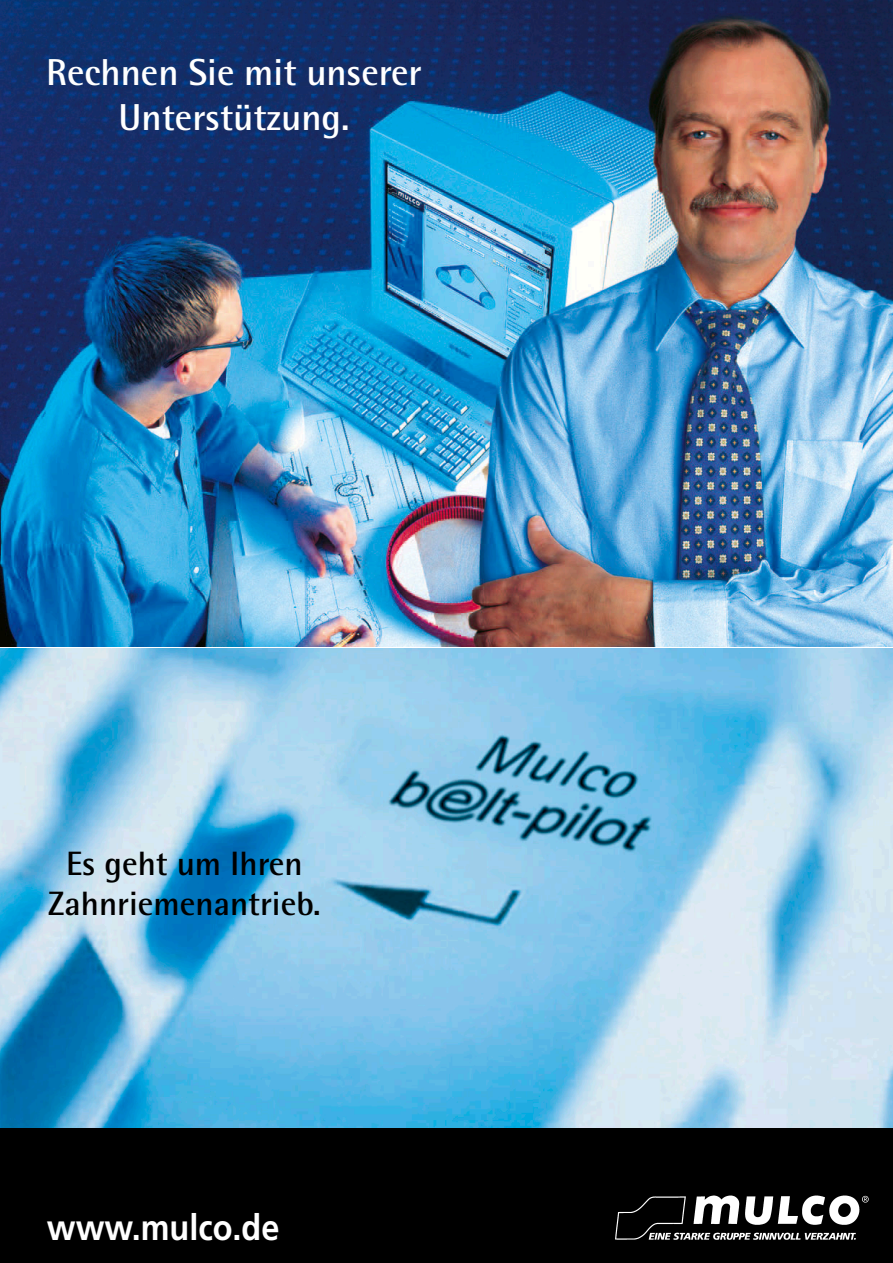
<style>
.page{position:relative;width:893px;height:1263px;background:#fff}
.page>*{position:absolute;margin:0;border:0;box-sizing:border-box;transform-origin:0 0}
.t1{font:700 37.5px/45px "Rotis Semi Sans";color:#fff;text-align:center}
.t2{font:700 36px "Frutiger";color:#fff;scale:.9 1}
.t3{font:700 33.75px/40.5px "Rotis Semi Sans";color:#000;text-align:center}
</style>
<div class="page">
<img style="left:0;top:648px;width:893px;height:480px">
<div style="left:0;top:1128px;width:893px;height:135px;background:#000"></div>
<img style="left:616px;top:1195px;width:252px;height:45px">
<img style="left:0;top:0;width:893px;height:646px">
<p class="t1" style="left:46px;top:49px;width:377px">Rechnen Sie mit unserer<br>Unterstützung.</p>
<p class="t3" style="left:48px;top:842px;width:274px">Es geht um Ihren<br>Zahnriemenantrieb.</p>
<p class="t2" style="left:47px;top:1206px;width:260px">www.mulco.de</p>
</div>
